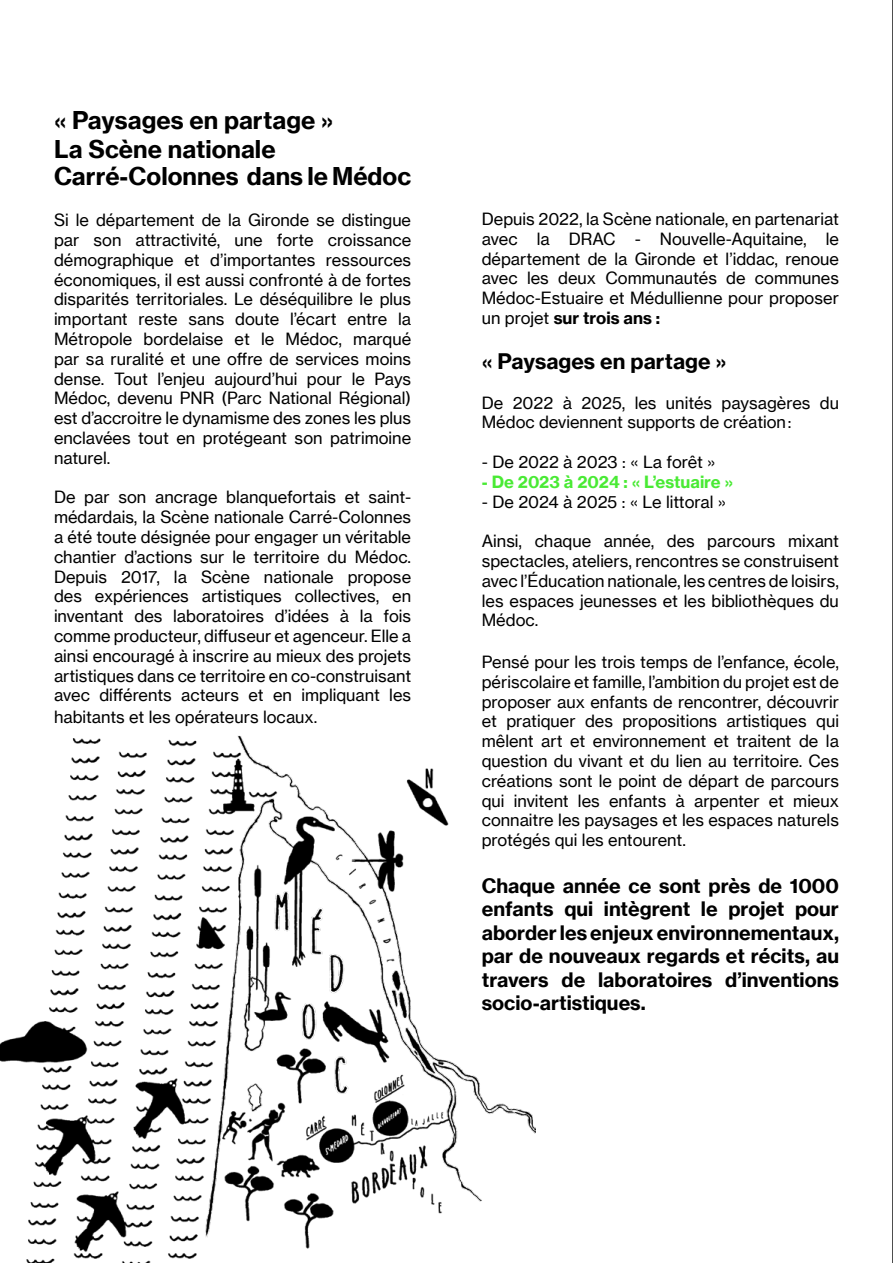
<style>
.page{position:relative;width:893px;height:1263px;background:#fff}
.page>*{position:absolute;margin:0;border:0;box-sizing:border-box;transform-origin:0 0}
.t1{font:24px/27.8px "N Haas Grotesk TX Std 75 Bd";color:#000}
.t2{font:21px "N Haas Grotesk TX Std 75 Bd";color:#000}
.t3{font:19.5px/23.4px "N Haas Grotesk TX Std 75 Bd";color:#000;text-align:justify}
.t4{font:16.5px/19.8px "N Haas Grotesk TX Std 55 Rg";color:#000;text-align:justify}
.t5{font:16.5px "N Haas Grotesk TX Std 75 Bd";color:#49ea34}
.t6{font:16.5px "N Haas Grotesk TX Std 75 Bd";color:#000}
.s1{font-family:"N Haas Grotesk TX Std 55 Rg"}
</style>
<div class="page">
<img style="left:0;top:736px;width:536px;height:527px">
<hr style="left:892px;top:0;width:1px;height:1263px;background:#000">
<h1 class="t1" style="left:54px;top:106px;width:359px">« Paysages en partage »<br>La Scène nationale<br>Carré-Colonnes dans le Médoc</h1>
<p class="t4" style="left:54px;top:210px;width:359px">Si le département de la Gironde se distingue par son attractivité, une forte croissance démographique et d’importantes ressources économiques, il est aussi confronté à de fortes disparités territoriales. Le déséquilibre le plus important reste sans doute l’écart entre la Métropole bordelaise et le Médoc, marqué par sa ruralité et une offre de services moins dense. Tout l’enjeu aujourd’hui pour le Pays Médoc, devenu PNR (Parc National Régional) est d’accroitre le dynamisme des zones les plus enclavées tout en protégeant son patrimoine naturel.</p>
<p class="t4" style="left:54px;top:487px;width:359px">De par son ancrage blanquefortais et saint&shy;médardais, la Scène nationale Carré-Colonnes a été toute désignée pour engager un véritable chantier d’actions sur le territoire du Médoc.<br>Depuis 2017, la Scène nationale propose des expériences artistiques collectives, en inventant des laboratoires d’idées à la fois comme producteur, diffuseur et agenceur. Elle a ainsi encouragé à inscrire au mieux des projets artistiques dans ce territoire en co-construisant avec différents acteurs et en impliquant les</p>
<p class="t4" style="left:54px;top:707px;width:265px">habitants et les opérateurs locaux.</p>
<p class="t4" style="left:482px;top:209px;width:359px">Depuis 2022, la Scène nationale, en partenariat avec la DRAC - Nouvelle-Aquitaine, le département de la Gironde et l’iddac, renoue avec les deux Communautés de communes Médoc-Estuaire et Médullienne pour proposer</p>
<p class="t6" style="left:482px;top:308px;width:180px"><span class="s1">un projet</span> sur trois ans :</p>
<p class="t2" style="left:482px;top:348px;width:246px">« Paysages en partage »</p>
<p class="t4" style="left:482px;top:392px;width:359px">De 2022 à 2025, les unités paysagères du<br>Médoc deviennent supports de création :</p>
<p class="t4" style="left:482px;top:452px;width:235px">- De 2022 à 2023 : « La forêt »</p>
<p class="t5" style="left:482px;top:471px;width:253px">- De 2023 à 2024 : « L’estuaire »</p>
<p class="t4" style="left:482px;top:491px;width:246px">- De 2024 à 2025 : « Le littoral »</p>
<p class="t4" style="left:482px;top:531px;width:359px">Ainsi, chaque année, des parcours mixant spectacles, ateliers, rencontres se construisent avec l’Éducation nationale, les centres de loisirs, les espaces jeunesses et les bibliothèques du Médoc.</p>
<p class="t4" style="left:482px;top:652px;width:359px">Pensé pour les trois temps de l’enfance, école, périscolaire et famille, l’ambition du projet est de proposer aux enfants de rencontrer, découvrir et pratiquer des propositions artistiques qui mêlent art et environnement et traitent de la question du vivant et du lien au territoire. Ces créations sont le point de départ de parcours qui invitent les enfants à arpenter et mieux connaitre les paysages et les espaces naturels protégés qui les entourent.</p>
<p class="t3" style="left:482px;top:873px;width:359px">Chaque année ce sont près de 1000 enfants qui intègrent le projet pour aborder les enjeux environnementaux, par de nouveaux regards et récits, au travers de laboratoires d’inventions socio-artistiques.</p>
</div>
